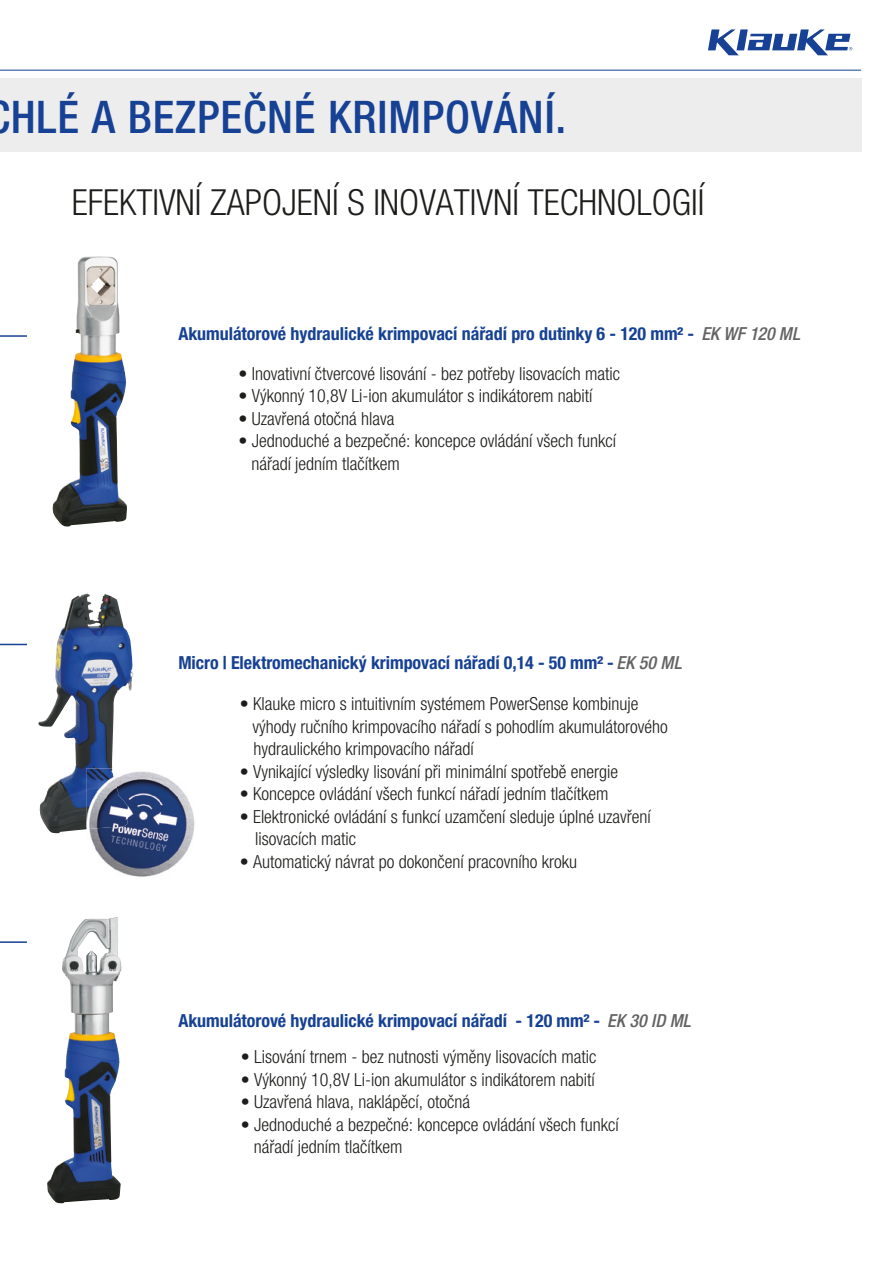
<style>
.page{position:relative;width:893px;height:1263px;background:#fff}
.page>*{position:absolute;margin:0;border:0;box-sizing:border-box;transform-origin:0 0}
.t1{font:500 condensed 45px "Helvetica Neue LT Pro";letter-spacing:.02em;color:#164194}
.t2{font:300 condensed 36px "Helvetica Neue LT Pro";color:#1d1d1b}
.t3{font:300 condensed 18px/22.5px "Helvetica Neue LT Pro";color:#1d1d1b}
.t4{font:700 condensed 18px "Helvetica Neue LT Pro";letter-spacing:-.005em;color:#164194}
.s1{font-weight:500;font-style:italic;color:#646363}
</style>
<div class="page">
<svg style="left:708px;top:29px;width:144px;height:26px"></svg>
<hr style="left:0;top:70px;width:861px;height:1px;background:#164194">
<div style="left:0;top:78px;width:861px;height:74px;background:#ededed"></div>
<img style="left:38px;top:594px;width:88px;height:239px">
<img style="left:86px;top:771px;width:109px;height:106px">
<img style="left:86px;top:768px;width:42px;height:61px">
<img style="left:52px;top:256px;width:65px;height:270px">
<svg style="left:0;top:335px;width:27px;height:2px"></svg>
<svg style="left:0;top:643px;width:27px;height:3px"></svg>
<svg style="left:0;top:941px;width:27px;height:2px"></svg>
<img style="left:47px;top:917px;width:74px;height:286px">
<h1 class="t1" style="left:11px;top:90px;width:557px">HLÉ A BEZPEČNÉ KRIMPOVÁNÍ.</h1>
<h2 class="t2" style="left:72px;top:181px;width:634px">EFEKTIVNÍ ZAPOJENÍ S INOVATIVNÍ TECHNOLOGIÍ</h2>
<p class="t4" style="left:178px;top:323px;width:623px">Akumulátorové hydraulické krimpovací nářadí pro dutinky 6 - 120 mm² - <span class="s1">EK WF 120 ML</span></p>
<p class="t3" style="left:238px;top:362px;width:383px">• Inovativní čtvercové lisování - bez potřeby lisovacích matic</p>
<p class="t3" style="left:238px;top:385px;width:355px">• Výkonný 10,8V Li-ion akumulátor s indikátorem nabití</p>
<p class="t3" style="left:238px;top:407px;width:157px">• Uzavřená otočná hlava</p>
<p class="t3" style="left:251px;top:430px;width:366px;text-indent:-13px">• Jednoduché a bezpečné: koncepce ovládání všech funkcí nářadí jedním tlačítkem</p>
<p class="t4" style="left:178px;top:652px;width:505px">Micro | Elektromechanický krimpovací nářadí 0,14 - 50 mm² - <span class="s1">EK 50 ML</span></p>
<p class="t3" style="left:253px;top:692px;width:417px;text-indent:-13px">• Klauke micro s intuitivním systémem PowerSense kombinuje výhody ručního krimpovacího nářadí s pohodlím akumulátorového hydraulického krimpovacího nářadí</p>
<p class="t3" style="left:240px;top:760px;width:380px">• Vynikající výsledky lisování při minimální spotřebě energie</p>
<p class="t3" style="left:240px;top:782px;width:370px">• Koncepce ovládání všech funkcí nářadí jedním tlačítkem</p>
<p class="t3" style="left:255px;top:805px;width:397px;text-indent:-15px">• Elektronické ovládání s funkcí uzamčení sleduje úplné uzavření lisovacích matic</p>
<p class="t3" style="left:240px;top:850px;width:339px">• Automatický návrat po dokončení pracovního kroku</p>
<p class="t4" style="left:178px;top:1009px;width:514px">Akumulátorové hydraulické krimpovací nářadí - 120 mm² - <span class="s1">EK 30 ID ML</span></p>
<p class="t3" style="left:241px;top:1046px;width:357px">• Lisování trnem - bez nutnosti výměny lisovacích matic</p>
<p class="t3" style="left:241px;top:1068px;width:355px">• Výkonný 10,8V Li-ion akumulátor s indikátorem nabití</p>
<p class="t3" style="left:241px;top:1091px;width:231px">• Uzavřená hlava, naklápěcí, otočná</p>
<p class="t3" style="left:254px;top:1113px;width:366px;text-indent:-13px">• Jednoduché a bezpečné: koncepce ovládání všech funkcí nářadí jedním tlačítkem</p>
</div>
